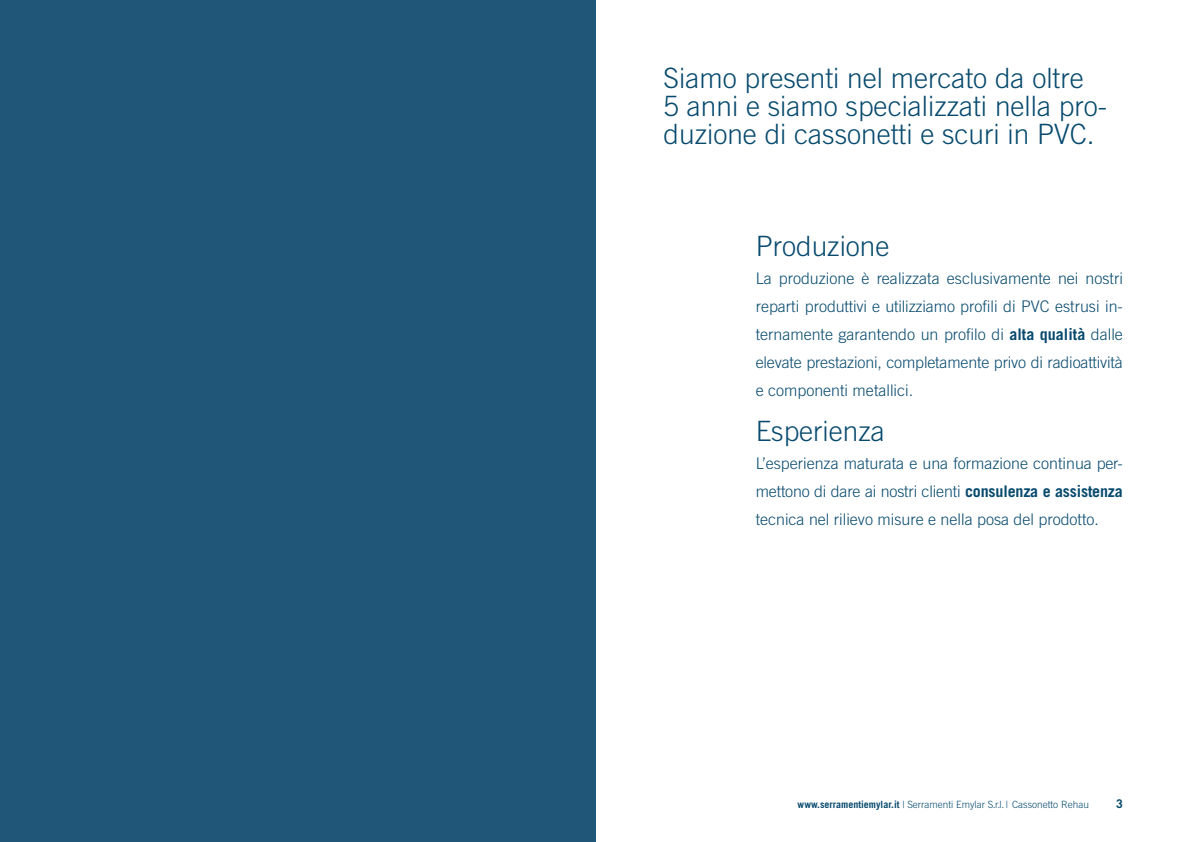
<style>
.page{position:relative;width:1191px;height:842px;background:#fff}
.page>*{position:absolute;margin:0;border:0;box-sizing:border-box;transform-origin:0 0}
.t1{font:300 28px/28px "Trade Gothic LT Std";color:#074a6e}
.t2{font:300 16px/28px "Trade Gothic LT Std";color:#074a6e;text-align:justify}
.t3{font:700 12px "Trade Gothic LT Std";color:#074a6e}
.t4{font:300 10px "Trade Gothic LT Std";color:#074a6e}
.s1{font-weight:700}
</style>
<div class="page">
<div style="left:0;top:0;width:595px;height:842px;background:#205779"></div>
<h1 class="t1" style="left:663px;top:66px;width:445px">Siamo presenti nel mercato da oltre<br>5 anni e siamo specializzati nella pro&shy;duzione di cassonetti e scuri in PVC.</h1>
<h1 class="t1" style="left:755px;top:234px;width:135px">Produzione</h1>
<p class="t2" style="left:755px;top:265px;width:369px">La produzione è realizzata esclusivamente nei nostri reparti produttivi e utilizziamo profili di PVC estrusi in&shy;ternamente garantendo un profilo di <span class="s1">alta qualità</span> dalle elevate prestazioni, completamente privo di radioattività e componenti metallici.</p>
<h1 class="t1" style="left:755px;top:419px;width:131px">Esperienza</h1>
<p class="t2" style="left:755px;top:450px;width:369px">L’esperienza maturata e una formazione continua per&shy;mettono di dare ai nostri clienti <span class="s1">consulenza e assistenza </span>tecnica nel rilievo misure e nella posa del prodotto.</p>
<p class="t4" style="left:797px;top:801px;width:293px"><span class="s1">www.serramentiemylar.it</span> | Serramenti Emylar S.r.l. | Cassonetto Rehau</p>
<p class="t3" style="left:1116px;top:799px;width:8px">3</p>
</div>
